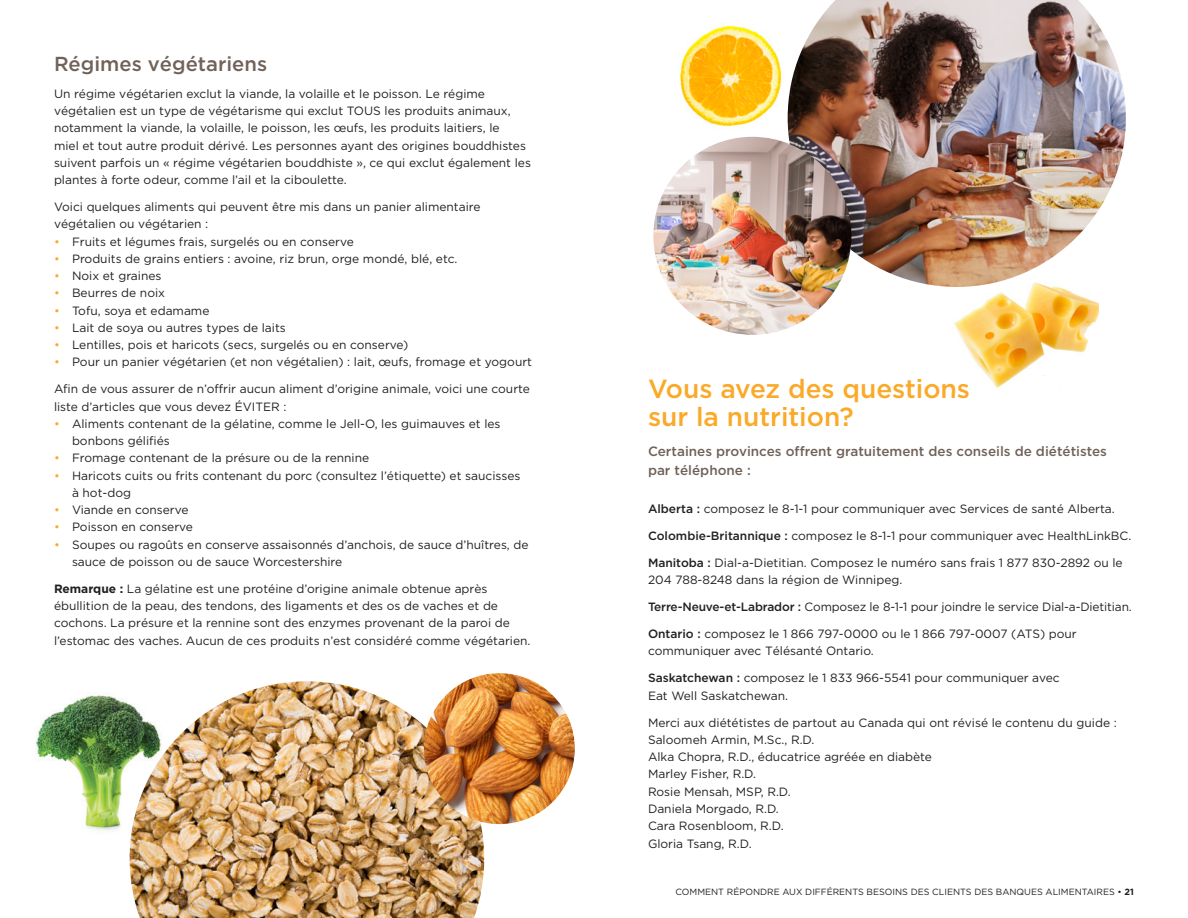
<style>
.page{position:relative;width:1188px;height:918px;background:#fff}
.page>*{position:absolute;margin:0;border:0;box-sizing:border-box;transform-origin:0 0}
.Page_header{font:500 26.25px/27.8px "Gotham";color:#faa928}
.Subhead_level_1{font:500 20.25px "Gotham";color:#716259}
.Intro_copy{font:500 13.5px/19.5px "Gotham";color:#716259}
.body_copy__space_bef{font:12px/17.2px "Gotham";color:#231f20}
.bullet_point{font:12px/17.2px "Gotham";color:#231f20}
.bullet_point-2{font:9px "Gotham";color:#231f20}
.s1{color:#faa928}
.s2{font-weight:700}
.s3{font-weight:500}
</style>
<div class="page">
<img style="left:36px;top:695px;width:94px;height:135px">
<img style="left:130px;top:681px;width:354px;height:237px">
<img style="left:424px;top:673px;width:151px;height:151px;border-radius:75px">
<img style="left:788px;top:0;width:338px;height:287px">
<img style="left:653px;top:137px;width:198px;height:198px;border-radius:99px">
<img style="left:680px;top:20px;width:110px;height:114px">
<img style="left:948px;top:271px;width:151px;height:117px">
<div style="left:1027px;top:376px;width:32px;height:29px;background:#fff"></div>
<p class="Subhead_level_1" style="left:54px;top:52px;width:215px">Régimes végétariens</p>
<p class="body_copy__space_bef" style="left:54px;top:85px;width:478px">Un régime végétarien exclut la viande, la volaille et le poisson. Le régime végétalien est un type de végétarisme qui exclut TOUS les produits animaux, notamment la viande, la volaille, le poisson, les œufs, les produits laitiers, le<br>miel et tout autre produit dérivé. Les personnes ayant des origines bouddhistes suivent parfois un « régime végétarien bouddhiste », ce qui exclut également les plantes à forte odeur, comme l’ail et la ciboulette.</p>
<p class="body_copy__space_bef" style="left:54px;top:198px;width:428px">Voici quelques aliments qui peuvent être mis dans un panier alimentaire végétalien ou végétarien :</p>
<p class="bullet_point" style="left:54px;top:233px;width:301px"><span class="s1">•</span> Fruits et légumes frais, surgelés ou en conserve</p>
<p class="bullet_point" style="left:54px;top:250px;width:405px"><span class="s1">•</span> Produits de grains entiers : avoine, riz brun, orge mondé, blé, etc.</p>
<p class="bullet_point" style="left:54px;top:267px;width:109px"><span class="s1">•</span> Noix et graines</p>
<p class="bullet_point" style="left:54px;top:284px;width:113px"><span class="s1">•</span> Beurres de noix</p>
<p class="bullet_point" style="left:54px;top:302px;width:157px"><span class="s1">•</span> Tofu, soya et edamame</p>
<p class="bullet_point" style="left:54px;top:319px;width:233px"><span class="s1">•</span> Lait de soya ou autres types de laits</p>
<p class="bullet_point" style="left:54px;top:336px;width:356px"><span class="s1">•</span> Lentilles, pois et haricots (secs, surgelés ou en conserve)</p>
<p class="bullet_point" style="left:54px;top:353px;width:480px"><span class="s1">•</span> Pour un panier végétarien (et non végétalien) : lait, œufs, fromage et yogourt</p>
<p class="body_copy__space_bef" style="left:54px;top:380px;width:477px">Afin de vous assurer de n’offrir aucun aliment d’origine animale, voici une courte liste d’articles que vous devez ÉVITER :</p>
<p class="bullet_point" style="left:72px;top:415px;width:430px;text-indent:-18px"><span class="s1">•</span> Aliments contenant de la gélatine, comme le Jell-O, les guimauves et les bonbons gélifiés</p>
<p class="bullet_point" style="left:54px;top:449px;width:317px"><span class="s1">•</span> Fromage contenant de la présure ou de la rennine</p>
<p class="bullet_point" style="left:72px;top:467px;width:450px;text-indent:-18px"><span class="s1">•</span> Haricots cuits ou frits contenant du porc (consultez l’étiquette) et saucisses à hot-dog</p>
<p class="bullet_point" style="left:54px;top:501px;width:136px"><span class="s1">•</span> Viande en conserve</p>
<p class="bullet_point" style="left:54px;top:518px;width:141px"><span class="s1">•</span> Poisson en conserve</p>
<p class="bullet_point" style="left:72px;top:536px;width:458px;text-indent:-18px"><span class="s1">•</span> Soupes ou ragoûts en conserve assaisonnés d’anchois, de sauce d’huîtres, de sauce de poisson ou de sauce Worcestershire</p>
<p class="body_copy__space_bef" style="left:54px;top:580px;width:478px"><span class="s2">Remarque :</span> La gélatine est une protéine d’origine animale obtenue après ébullition de la peau, des tendons, des ligaments et des os de vaches et de cochons. La présure et la rennine sont des enzymes provenant de la paroi de l’estomac des vaches. Aucun de ces produits n’est considéré comme végétarien.</p>
<p class="Page_header" style="left:648px;top:374px;width:324px">Vous avez des questions sur la nutrition?</p>
<p class="Intro_copy" style="left:648px;top:441px;width:460px">Certaines provinces offrent gratuitement des conseils de diététistes par téléphone :</p>
<p class="body_copy__space_bef" style="left:648px;top:500px;width:468px"><span class="s3">Alberta :</span> composez le 8-1-1 pour communiquer avec Services de santé Alberta.</p>
<p class="body_copy__space_bef" style="left:648px;top:527px;width:485px"><span class="s3">Colombie-Britannique :</span> composez le 8-1-1 pour communiquer avec HealthLinkBC.</p>
<p class="body_copy__space_bef" style="left:648px;top:554px;width:476px"><span class="s3">Manitoba :</span> Dial-a-Dietitian. Composez le numéro sans frais 1 877 830-2892 ou le<br>204 788-8248 dans la région de Winnipeg.</p>
<p class="body_copy__space_bef" style="left:648px;top:598px;width:485px"><span class="s3">Terre-Neuve-et-Labrador :</span> Composez le 8-1-1 pour joindre le service Dial-a-Dietitian.</p>
<p class="body_copy__space_bef" style="left:648px;top:625px;width:430px"><span class="s3">Ontario :</span> composez le 1 866 797-0000 ou le 1 866 797-0007 (ATS) pour communiquer avec Télésanté Ontario.</p>
<p class="body_copy__space_bef" style="left:648px;top:669px;width:413px"><span class="s3">Saskatchewan :</span> composez le 1 833 966-5541 pour communiquer avec<br>Eat Well Saskatchewan.</p>
<p class="body_copy__space_bef" style="left:648px;top:714px;width:470px">Merci aux diététistes de partout au Canada qui ont révisé le contenu du guide :</p>
<p class="body_copy__space_bef" style="left:648px;top:731px;width:168px">Saloomeh Armin, M.Sc., R.D.</p>
<p class="body_copy__space_bef" style="left:648px;top:748px;width:286px">Alka Chopra, R.D., éducatrice agréée en diabète</p>
<p class="body_copy__space_bef" style="left:648px;top:765px;width:110px">Marley Fisher, R.D.</p>
<p class="body_copy__space_bef" style="left:648px;top:783px;width:144px">Rosie Mensah, MSP, R.D.</p>
<p class="body_copy__space_bef" style="left:648px;top:800px;width:132px">Daniela Morgado, R.D.</p>
<p class="body_copy__space_bef" style="left:648px;top:817px;width:137px">Cara Rosenbloom, R.D.</p>
<p class="body_copy__space_bef" style="left:648px;top:835px;width:105px">Gloria Tsang, R.D.</p>
<p class="bullet_point-2" style="left:675px;top:887px;width:460px">COMMENT RÉPONDRE AUX DIFFÉRENTS BESOINS DES CLIENTS DES BANQUES ALIMENTAIRES • <span class="s2">21</span></p>
</div>
